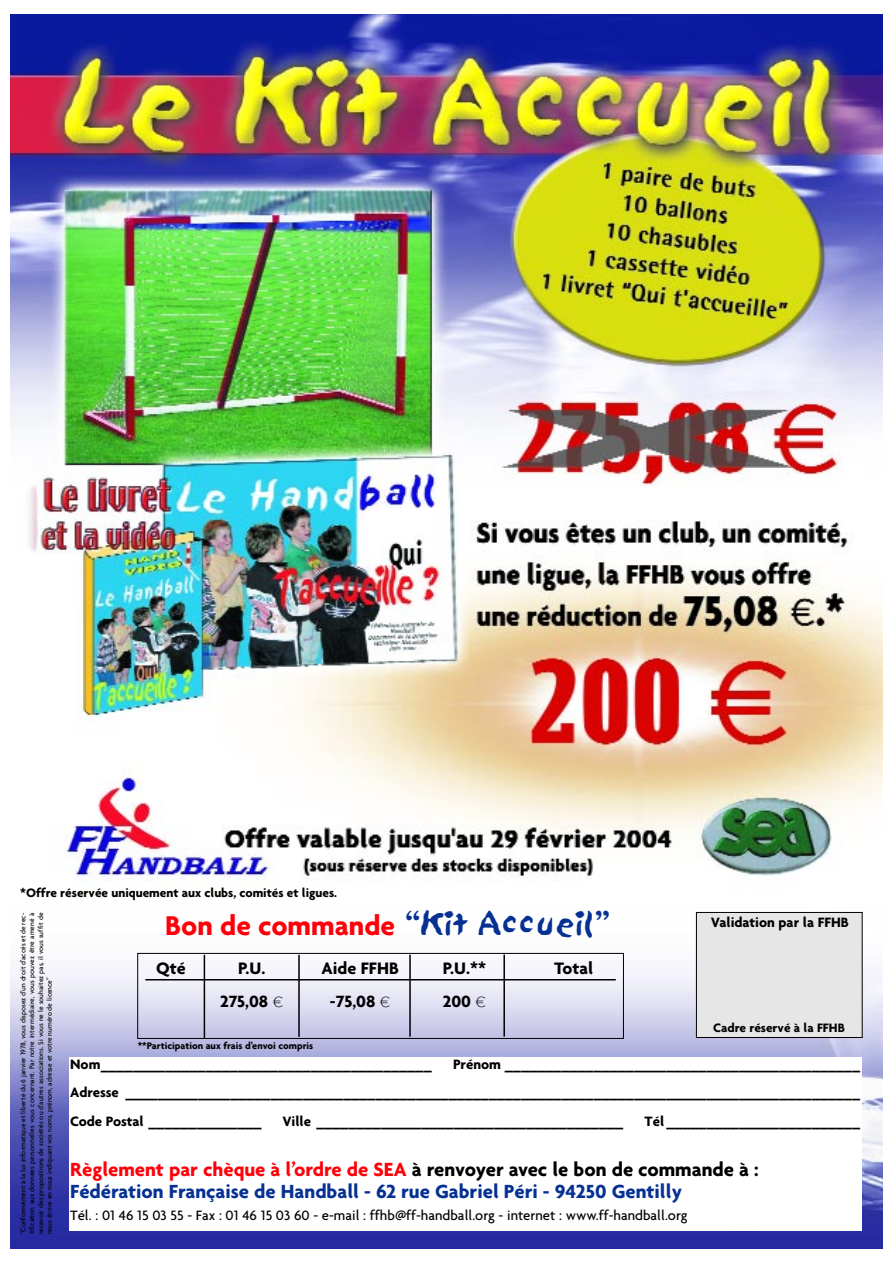
<style>
.page{position:relative;width:893px;height:1263px;background:#fff}
.page>*{position:absolute;margin:0;border:0;box-sizing:border-box;transform-origin:0 0}
.t1{font:700 29.4px "Agenda";color:#ff000a}
.t2{font:700 20.55px/22px "Agenda";color:#063193}
.t3{font:700 18px "Agenda";color:#000}
.t4{font:700 17.55px "Agenda";color:#000}
.t5{font:700 14.7px/28.3px "Agenda";color:#000;text-align:justify}
.t6{font:500 14.7px "Agenda";color:#000}
.t7{font:700 13.2px "Agenda";color:#000}
.t8{font:700 10.2px "Agenda";color:#000}
.t9{font:500 7.35px/8.9px "Agenda";color:#000;text-align:justify}
.s1{font-family:"Sand";font-weight:400;color:#063193}
.s2{font-family:"Logofont Euro";font-weight:400}
.s3{color:#ff000a}
.s4{color:#000}
</style>
<div class="page">
<img style="left:10px;top:15px;width:872px;height:1233px">
<div style="left:69px;top:1057px;width:792px;height:174px;background:#fff"></div>
<hr style="left:145px;top:979px;width:470px;height:2px;background:#000">
<div style="left:137px;top:953px;width:487px;height:86px;border:1px solid #000"></div>
<hr style="left:204px;top:955px;width:1px;height:83px;background:#000">
<hr style="left:298px;top:955px;width:2px;height:82px;background:#000">
<hr style="left:409px;top:955px;width:2px;height:82px;background:#000">
<hr style="left:503px;top:955px;width:2px;height:82px;background:#000">
<div style="left:696px;top:912px;width:166px;height:126px;background:#e6e6e6"></div>
<div style="left:696px;top:912px;width:166px;height:126px;border:1px solid #000"></div>
<h3 class="t7" style="left:20px;top:887px;width:318px">*Offre réservée uniquement aux clubs, comités et ligues.</h3>
<p class="t9" style="left:19px;top:1234px;width:323px;rotate:-90deg">“Conformément à la loi informatique et liberté du 6 janvier 1978, vous disposez d’un droit d’accés et de rec&shy;tification aux données personnelles vous concernant. Par notre intermédiaire, vous pouvez être amené à recevoir des propositions de sociétés ou d’autres associations. Si vous ne le souhaitez pas, il vous suffit de nous écrire en nous indiquant vos noms, prénom, adresse et votre numéro de licence”</p>
<h1 class="t1" style="left:165px;top:914px;width:447px">Bon de commande <span class="s1">ìKit Accueilî</span></h1>
<h3 class="t3" style="left:156px;top:961px;width:31px">Qté</h3>
<h3 class="t3" style="left:238px;top:961px;width:29px">P.U.</h3>
<h3 class="t3" style="left:321px;top:961px;width:79px">Aide FFHB</h3>
<h3 class="t3" style="left:443px;top:961px;width:45px">P.U.**</h3>
<h3 class="t3" style="left:554px;top:961px;width:41px">Total</h3>
<h3 class="t4" style="left:220px;top:994px;width:65px">275,08 <span class="s2">e</span></h3>
<h3 class="t4" style="left:330px;top:994px;width:62px">-75,08 <span class="s2">e</span></h3>
<h3 class="t4" style="left:443px;top:994px;width:45px">200 <span class="s2">e</span></h3>
<h3 class="t8" style="left:138px;top:1042px;width:177px">**Participation aux frais d’envoi compris</h3>
<h3 class="t5" style="left:711px;top:909px;width:139px">Validation par la FFHB</h3>
<h3 class="t7" style="left:713px;top:1022px;width:133px">Cadre réservé à la FFHB</h3>
<h3 class="t5" style="left:70px;top:1051px;width:791px;text-indent:383px">Prénom ____________________________________________ Adresse ___________________________________________________________________________________________ Code Postal ______________</h3>
<h3 class="t5" style="left:70px;top:1051px;width:363px">Nom_________________________________________</h3>
<h3 class="t5" style="left:283px;top:1108px;width:342px">Ville ______________________________________</h3>
<h3 class="t5" style="left:644px;top:1108px;width:217px">Tél ________________________</h3>
<h2 class="t2" style="left:70px;top:1160px;width:690px"><span class="s3">Règlement par chèque à l’ordre de SEA</span> <span class="s4">à renvoyer avec le bon de commande à :<br></span>Fédération Française de Handball - 62 rue Gabriel Péri - 94250 Gentilly</h2>
<h3 class="t6" style="left:70px;top:1209px;width:619px">Tél. : 01 46 15 03 55 - Fax : 01 46 15 03 60 - e-mail : ffhb@ff-handball.org - internet : www.ff-handball.org</h3>
</div>
